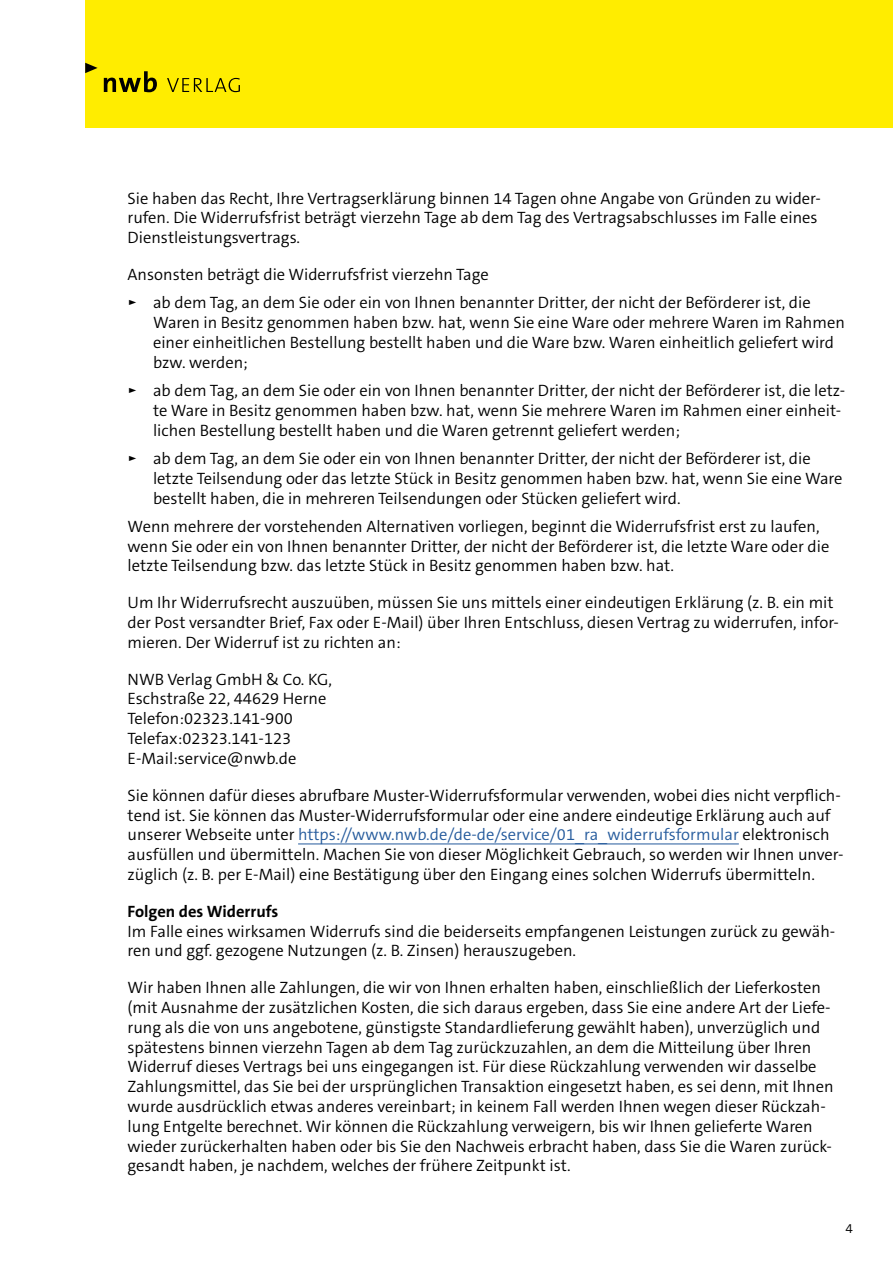
<style>
.page{position:relative;width:893px;height:1263px;background:#fff}
.page>*{position:absolute;margin:0;border:0;box-sizing:border-box;transform-origin:0 0}
.t1{font:300 16.5px/19.8px "The Sans C5";color:#000}
.t2{font:700 16.5px "The Sans C5";color:#000}
.t3{font:300 13.5px "The Sans C5";color:#000}
.s1{font-size:18px}
.s2{color:#245a9c}
</style>
<div class="page">
<div style="left:85px;top:0;width:808px;height:128px;background:#ffed00"></div>
<svg style="left:85px;top:63px;width:13px;height:10px"></svg>
<svg style="left:104px;top:71px;width:53px;height:21px"></svg>
<svg style="left:167px;top:78px;width:73px;height:14px"></svg>
<hr style="left:298px;top:843px;width:441px;height:1px;background:#245a9c">
<p class="t1" style="left:128px;top:188px;width:695px">Sie haben das Recht, Ihre Vertragserklärung binnen 14 Tagen ohne Angabe von Gründen zu wider&shy;rufen. Die Widerrufsfrist beträgt vierzehn Tage ab dem Tag des Vertragsabschlusses im Falle eines<br>Dienstleistungsvertrags.</p>
<p class="t1" style="left:128px;top:260px;width:685px;line-height:28.3px">Ansonsten beträgt die Widerrufsfrist vierzehn Tage<br><span class="s1">►</span> ab dem Tag, an dem Sie oder ein von Ihnen benannter Dritter, der nicht der Beförderer ist, die</p>
<p class="t1" style="left:153px;top:313px;width:693px">Waren in Besitz genommen haben bzw. hat, wenn Sie eine Ware oder mehrere Waren im Rahmen einer einheitlichen Bestellung bestellt haben und die Ware bzw. Waren einheitlich geliefert wird bzw. werden;</p>
<p class="t1" style="left:153px;top:381px;width:694px;text-indent:-26px"><span class="s1">►</span> ab dem Tag, an dem Sie oder ein von Ihnen benannter Dritter, der nicht der Beförderer ist, die letz&shy;te Ware in Besitz genommen haben bzw. hat, wenn Sie mehrere Waren im Rahmen einer einheit&shy;lichen Bestellung bestellt haben und die Waren getrennt geliefert werden;</p>
<p class="t1" style="left:153px;top:449px;width:691px;text-indent:-26px"><span class="s1">►</span> ab dem Tag, an dem Sie oder ein von Ihnen benannter Dritter, der nicht der Beförderer ist, die letzte Teilsendung oder das letzte Stück in Besitz genommen haben bzw. hat, wenn Sie eine Ware bestellt haben, die in mehreren Teilsendungen oder Stücken geliefert wird.</p>
<p class="t1" style="left:128px;top:516px;width:703px">Wenn mehrere der vorstehenden Alternativen vorliegen, beginnt die Widerrufsfrist erst zu laufen, wenn Sie oder ein von Ihnen benannter Dritter, der nicht der Beförderer ist, die letzte Ware oder die letzte Teilsendung bzw. das letzte Stück in Besitz genommen haben bzw. hat.</p>
<p class="t1" style="left:128px;top:593px;width:713px">Um Ihr Widerrufsrecht auszuüben, müssen Sie uns mittels einer eindeutigen Erklärung (z. B. ein mit der Post versandter Brief, Fax oder E-Mail) über Ihren Entschluss, diesen Vertrag zu widerrufen, infor&shy;mieren. Der Widerruf ist zu richten an:</p>
<p class="t1" style="left:128px;top:669px;width:206px">NWB Verlag GmbH &amp; Co. KG,<br>Eschstraße 22, 44629 Herne<br>Telefon:02323.141-900<br>Telefax:02323.141-123<br>E-Mail:service@nwb.de</p>
<p class="t1" style="left:128px;top:785px;width:717px">Sie können dafür dieses abrufbare Muster-Widerrufsformular verwenden, wobei dies nicht verpflich&shy;tend ist. Sie können das Muster-Widerrufsformular oder eine andere eindeutige Erklärung auch auf unserer Webseite unter <span class="s2">https://www.nwb.de/de-de/service/01_ra_widerrufsformular</span> elektronisch ausfüllen und übermitteln. Machen Sie von dieser Möglichkeit Gebrauch, so werden wir Ihnen unver&shy;züglich (z. B. per E-Mail) eine Bestätigung über den Eingang eines solchen Widerrufs übermitteln.</p>
<p class="t2" style="left:128px;top:900px;width:152px">Folgen des Widerrufs</p>
<p class="t1" style="left:128px;top:921px;width:709px">Im Falle eines wirksamen Widerrufs sind die beiderseits empfangenen Leistungen zurück zu gewäh&shy;ren und ggf. gezogene Nutzungen (z. B. Zinsen) herauszugeben.</p>
<p class="t1" style="left:128px;top:978px;width:708px">Wir haben Ihnen alle Zahlungen, die wir von Ihnen erhalten haben, einschließlich der Lieferkosten (mit Ausnahme der zusätzlichen Kosten, die sich daraus ergeben, dass Sie eine andere Art der Liefe&shy;rung als die von uns angebotene, günstigste Standardlieferung gewählt haben), unverzüglich und spätestens binnen vierzehn Tagen ab dem Tag zurückzuzahlen, an dem die Mitteilung über Ihren Widerruf dieses Vertrags bei uns eingegangen ist. Für diese Rückzahlung verwenden wir dasselbe Zahlungsmittel, das Sie bei der ursprünglichen Transaktion eingesetzt haben, es sei denn, mit Ihnen wurde ausdrücklich etwas anderes vereinbart; in keinem Fall werden Ihnen wegen dieser Rückzah&shy;lung Entgelte berechnet. Wir können die Rückzahlung verweigern, bis wir Ihnen gelieferte Waren wieder zurückerhalten haben oder bis Sie den Nachweis erbracht haben, dass Sie die Waren zurück&shy;gesandt haben, je nachdem, welches der frühere Zeitpunkt ist.</p>
<p class="t3" style="left:846px;top:1220px;width:9px">4</p>
</div>
